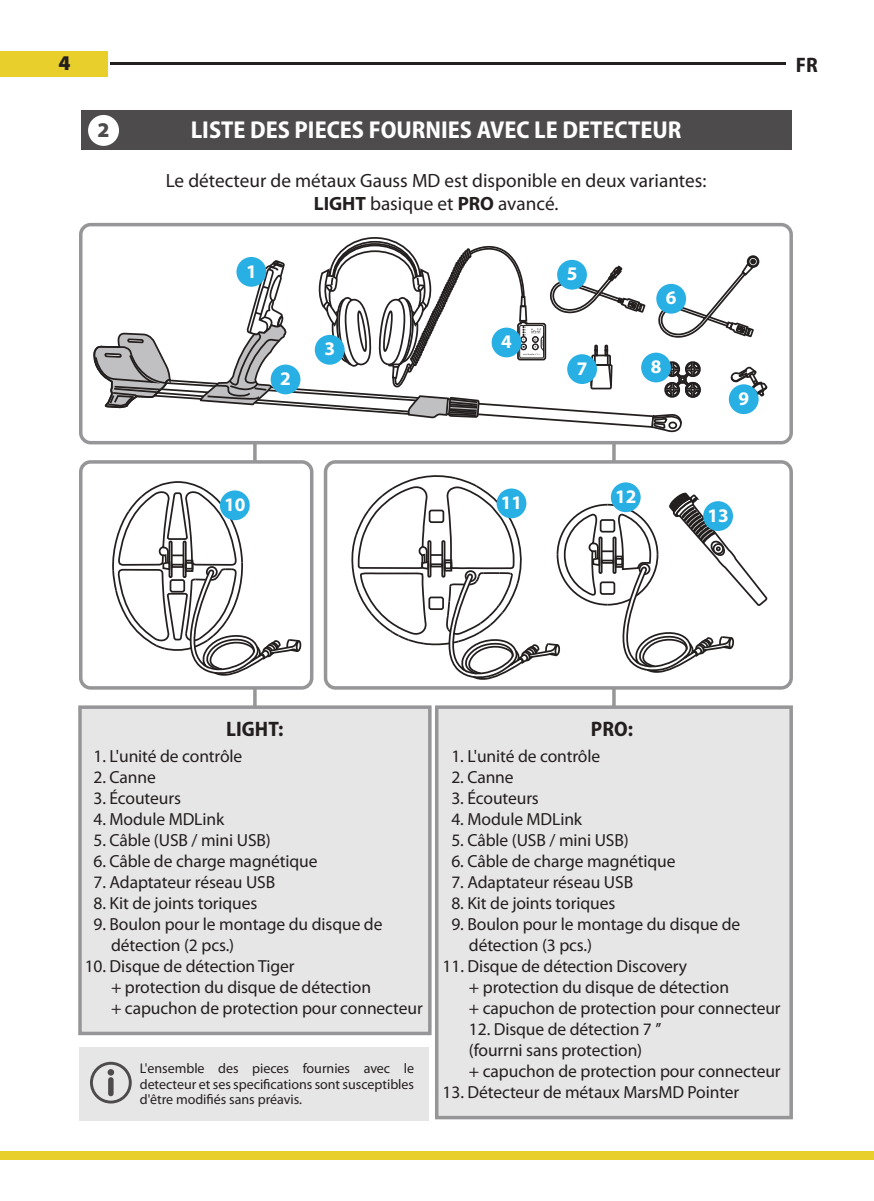
<style>
.page{position:relative;width:874px;height:1201px;background:#fff}
.page>*{position:absolute;margin:0;border:0;box-sizing:border-box;transform-origin:0 0}
.t1{font:700 semi-condensed 24.5px "Myriad Pro";color:#fff}
.t2{font:700 semi-condensed 21px "Myriad Pro";color:#241f1f}
.t3{font:900 21px "Myriad Pro";color:#241f1f}
.t4{font:900 21px "Myriad Pro";color:#4e4b4c}
.t5{font:19.25px/23.1px "Myriad Pro";color:#241f1f;text-align:center}
.t6{font:700 19.25px "Myriad Pro";color:#fff}
.t7{font:17.5px/21px "Myriad Pro";letter-spacing:-.005em;color:#241f1f}
.t8{font:14px/15.8px "Myriad Pro";color:#241f1f;text-align:justify}
.s1{font-weight:700}
</style>
<div class="page">
<div style="left:0;top:1151px;width:872px;height:8px;background:#e9cf2b"></div>
<hr style="left:110px;top:63px;width:675px;height:2px;background:#241f1f">
<div style="left:0;top:51px;width:108px;height:26px;background:#e9cf2b"></div>
<div style="left:81px;top:111px;width:709px;height:39px;background:#4e4b4c"></div>
<div style="left:88px;top:115px;width:31px;height:31px;background:#fff;border-radius:50%"></div>
<svg style="left:93px;top:237px;width:674px;height:444px"></svg>
<div style="left:79px;top:223px;width:713px;height:221px;border:4px solid #969698;border-radius:10px"></div>
<div style="left:79px;top:460px;width:234px;height:229px;border:4px solid #969698;border-radius:10px"></div>
<div style="left:323px;top:460px;width:469px;height:229px;border:4px solid #969698;border-radius:10px"></div>
<div style="left:314px;top:335px;width:30px;height:30px;background:#28afe4;border-radius:50%"></div>
<div style="left:491px;top:327px;width:30px;height:30px;background:#28afe4;border-radius:50%"></div>
<div style="left:557px;top:260px;width:29px;height:30px;background:#28afe4;border-radius:50%"></div>
<div style="left:656px;top:284px;width:29px;height:30px;background:#28afe4;border-radius:50%"></div>
<div style="left:567px;top:354px;width:29px;height:30px;background:#28afe4;border-radius:50%"></div>
<div style="left:640px;top:352px;width:30px;height:30px;background:#28afe4;border-radius:50%"></div>
<div style="left:728px;top:384px;width:30px;height:30px;background:#28afe4;border-radius:50%"></div>
<div style="left:220px;top:490px;width:29px;height:30px;background:#28afe4;border-radius:50%"></div>
<div style="left:270px;top:364px;width:30px;height:30px;background:#28afe4;border-radius:50%"></div>
<div style="left:496px;top:488px;width:30px;height:30px;background:#28afe4;border-radius:50%"></div>
<div style="left:610px;top:482px;width:30px;height:30px;background:#28afe4;border-radius:50%"></div>
<div style="left:702px;top:501px;width:30px;height:30px;background:#28afe4;border-radius:50%"></div>
<div style="left:78px;top:705px;width:353px;height:330px;background:#e7e6e6;border:4px solid #969698"></div>
<div style="left:435px;top:705px;width:357px;height:414px;background:#e7e6e6;border:4px solid #969698"></div>
<hr style="left:253px;top:443px;width:3px;height:19px;background:#969698">
<hr style="left:612px;top:443px;width:3px;height:19px;background:#969698">
<hr style="left:253px;top:688px;width:3px;height:19px;background:#969698">
<hr style="left:612px;top:688px;width:3px;height:19px;background:#969698">
<div style="left:79px;top:1047px;width:349px;height:73px;background:#e7e6e6"></div>
<svg style="left:90px;top:1061px;width:42px;height:42px"></svg>
<div style="left:236px;top:257px;width:30px;height:30px;background:#28afe4;border-radius:50%"></div>
<p class="t3" style="left:59px;top:51px;width:14px">4</p>
<p class="t2" style="left:795px;top:53px;width:23px">FR</p>
<p class="t4" style="left:97px;top:118px;width:14px">2</p>
<h1 class="t1" style="left:191px;top:116px;width:492px">LISTE DES PIECES FOURNIES AVEC LE DETECTEUR</h1>
<p class="t5" style="left:166px;top:169px;width:542px">Le détecteur de métaux Gauss MD est disponible en deux variantes:<br><span class="s1">LIGHT</span> basique et <span class="s1">PRO</span> avancé.</p>
<p class="t6" style="left:246px;top:260px;width:12px">1</p>
<p class="t6" style="left:280px;top:368px;width:12px">2</p>
<p class="t6" style="left:324px;top:338px;width:12px">3</p>
<p class="t6" style="left:501px;top:331px;width:12px">4</p>
<p class="t6" style="left:566px;top:263px;width:12px">5</p>
<p class="t6" style="left:665px;top:287px;width:12px">6</p>
<p class="t6" style="left:576px;top:357px;width:12px">7</p>
<p class="t6" style="left:650px;top:356px;width:12px">8</p>
<p class="t6" style="left:738px;top:387px;width:12px">9</p>
<p class="t6" style="left:224px;top:493px;width:23px">10</p>
<p class="t6" style="left:500px;top:492px;width:23px">11</p>
<p class="t6" style="left:614px;top:485px;width:23px">12</p>
<p class="t6" style="left:707px;top:504px;width:23px">13</p>
<p class="t2" style="left:226px;top:717px;width:59px">LIGHT:</p>
<p class="t2" style="left:590px;top:717px;width:43px">PRO:</p>
<p class="t7" style="left:93px;top:745px;width:150px">1. L'unité de contrôle</p>
<p class="t7" style="left:93px;top:766px;width:64px">2. Canne</p>
<p class="t7" style="left:93px;top:787px;width:89px">3. Écouteurs</p>
<p class="t7" style="left:93px;top:808px;width:132px">4. Module MDLink</p>
<p class="t7" style="left:93px;top:829px;width:179px">5. Câble (USB / mini USB)</p>
<p class="t7" style="left:93px;top:850px;width:225px">6. Câble de charge magnétique</p>
<p class="t7" style="left:93px;top:871px;width:183px">7. Adaptateur réseau USB</p>
<p class="t7" style="left:93px;top:892px;width:165px">8. Kit de joints toriques</p>
<p class="t7" style="left:111px;top:913px;width:273px;text-indent:-18px">9. Boulon pour le montage du disque de détection (2 pcs.)</p>
<p class="t7" style="left:111px;top:955px;width:313px;text-indent:-26px">10. Disque de détection Tiger<br>+ protection du disque de détection<br>+ capuchon de protection pour connecteur</p>
<p class="t8" style="left:140px;top:1060px;width:276px">L'ensemble des pieces fournies avec le detecteur et ses specifications sont susceptibles d'être modifiés sans préavis.</p>
<p class="t7" style="left:451px;top:745px;width:150px">1. L'unité de contrôle</p>
<p class="t7" style="left:451px;top:766px;width:64px">2. Canne</p>
<p class="t7" style="left:451px;top:787px;width:89px">3. Écouteurs</p>
<p class="t7" style="left:451px;top:808px;width:132px">4. Module MDLink</p>
<p class="t7" style="left:451px;top:829px;width:179px">5. Câble (USB / mini USB)</p>
<p class="t7" style="left:451px;top:850px;width:225px">6. Câble de charge magnétique</p>
<p class="t7" style="left:451px;top:871px;width:183px">7. Adaptateur réseau USB</p>
<p class="t7" style="left:451px;top:892px;width:165px">8. Kit de joints toriques</p>
<p class="t7" style="left:468px;top:913px;width:273px;text-indent:-18px">9. Boulon pour le montage du disque de détection (3 pcs.)</p>
<p class="t7" style="left:468px;top:955px;width:313px;text-indent:-26px">11. Disque de détection Discovery<br>+ protection du disque de détection<br>+ capuchon de protection pour connecteur</p>
<p class="t7" style="left:468px;top:1018px;width:313px">12. Disque de détection 7 ’’<br>(fourrni sans protection)<br>+ capuchon de protection pour connecteur</p>
<p class="t7" style="left:442px;top:1081px;width:298px">13. Détecteur de métaux MarsMD Pointer</p>
</div>
